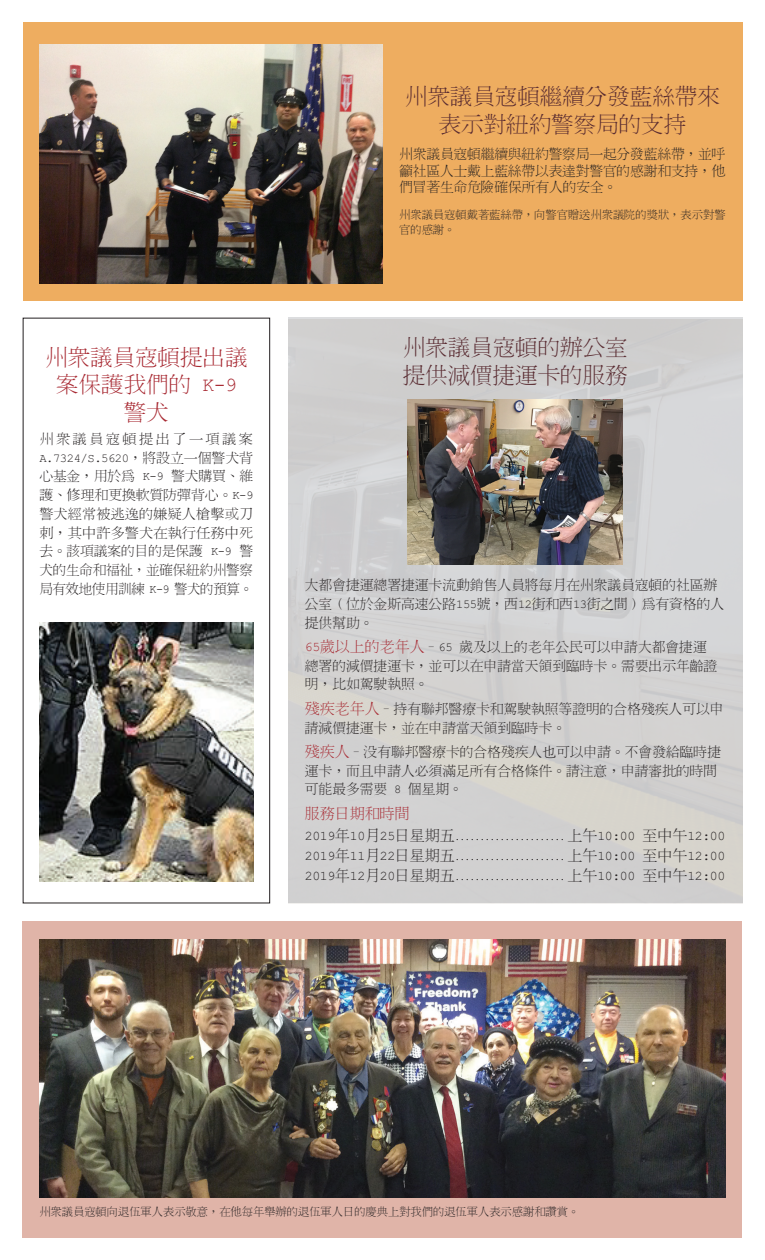
<style>
.page{position:relative;width:765px;height:1260px;background:#fff}
.page>*{position:absolute;margin:0;border:0;box-sizing:border-box;transform-origin:0 0}
.t1{font:22.5px/27.5px "TSC F Ming S TT";color:#582a30}
.t2{font:22.5px/27.5px "TSC F Ming S TT";color:#a72730;text-align:center}
.t3{font:15px/22.6px "TSC F Ming S TT";color:#231f20}
.t4{font:13.75px/18.8px "TSC F Ming S TT";color:#231f20}
.t5{font:11.25px/15px "TSC F Ming S TT";color:#231f20}
.s1{font-size:15px;color:#a72730}
.s2{color:#a72730}
.s3{font-size:10px}
</style>
<div class="page">
<div style="left:22px;top:921px;width:720px;height:317px;background:#e0b4a8"></div>
<div style="left:23px;top:318px;width:247px;height:585px;border:1px solid #231f20"></div>
<div style="left:23px;top:22px;width:719px;height:279px;background:#eead60"></div>
<div style="left:288px;top:318px;width:454px;height:585px;background:#d2d1d0"></div>
<img style="left:39px;top:622px;width:214px;height:259px">
<img style="left:40px;top:44px;width:342px;height:239px">
<img style="left:39px;top:939px;width:687px;height:259px">
<img style="left:408px;top:400px;width:215px;height:165px">
<h1 class="t2" style="left:45px;top:341px;width:204px">州眾議員寇頓提出議案保護我們的 K-9警犬</h1>
<p class="t4" style="left:39px;top:428px;width:215px;text-align:justify">州眾議員寇頓提出了一項議案A.7324/S.5620，將設立一個警犬背心基金，用於為 K-9 警犬購買、維護、修理和更換軟質防彈背心。K-9警犬經常被逃逸的嫌疑人槍擊或刀刺，其中許多警犬在執行任務中死去。該項議案的目的是保護 K-9 警犬的生命和福祉，並確保紐約州警察局有效地使用訓練 K-9 警犬的預算。</p>
<h1 class="t1" style="left:405px;top:80px;width:316px;text-align:center">州眾議員寇頓繼續分發藍絲帶來表示對紐約警察局的支持</h1>
<p class="t4" style="left:399px;top:145px;width:328px;line-height:16.5px;text-align:justify">州眾議員寇頓繼續與紐約警察局一起分發藍絲帶，並呼籲社區人士戴上藍絲帶以表達對警官的感謝和支持，他們冒著生命危險確保所有人的安全。</p>
<p class="t5" style="left:399px;top:206px;width:328px">州眾議員寇頓戴著藍絲帶，向警官贈送州眾議院的獎狀，表示對警官的感謝。</p>
<h1 class="t1" style="left:403px;top:331px;width:226px">州眾議員寇頓的辦公室提供減價捷運卡的服務</h1>
<p class="t4" style="left:305px;top:574px;width:421px">大都會捷運總署捷運卡流動銷售人員將每月在州眾議員寇頓的社區辦公室（位於金斯高速公路155號，西12街和西13街之間）為有資格的人提供幫助。</p>
<p class="t4" style="left:305px;top:636px;width:414px"><span class="s1">65歲以上的老年人</span>–65 歲及以上的老年公民可以申請大都會捷運總署的減價捷運卡，並可以在申請當天領到臨時卡。需要出示年齡證明，比如駕駛執照。</p>
<p class="t4" style="left:305px;top:698px;width:420px"><span class="s1">殘疾老年人</span>–持有聯邦醫療卡和駕駛執照等證明的合格殘疾人可以申請減價捷運卡，並在申請當天領到臨時卡。</p>
<p class="t4" style="left:305px;top:741px;width:418px"><span class="s1">殘疾人</span>–沒有聯邦醫療卡的合格殘疾人也可以申請。不會發給臨時捷運卡，而且申請人必須滿足所有合格條件。請注意，申請審批的時間可能最多需要 8 個星期。</p>
<p class="t3" style="left:305px;top:800px;width:422px"><span class="s2">服務日期和時間<br></span>2019年10月25日星期五<span class="s3">......................</span> 上午10:00 至中午12:00</p>
<p class="t3" style="left:305px;top:844px;width:422px;line-height:20px">2019年11月22日星期五<span class="s3">......................</span> 上午10:00 至中午12:00<br>2019年12月20日星期五<span class="s3">......................</span> 上午10:00 至中午12:00</p>
<p class="t5" style="left:39px;top:1203px;width:541px">州眾議員寇頓向退伍軍人表示敬意，在他每年舉辦的退伍軍人日的慶典上對我們的退伍軍人表示感謝和讚賞。</p>
</div>
